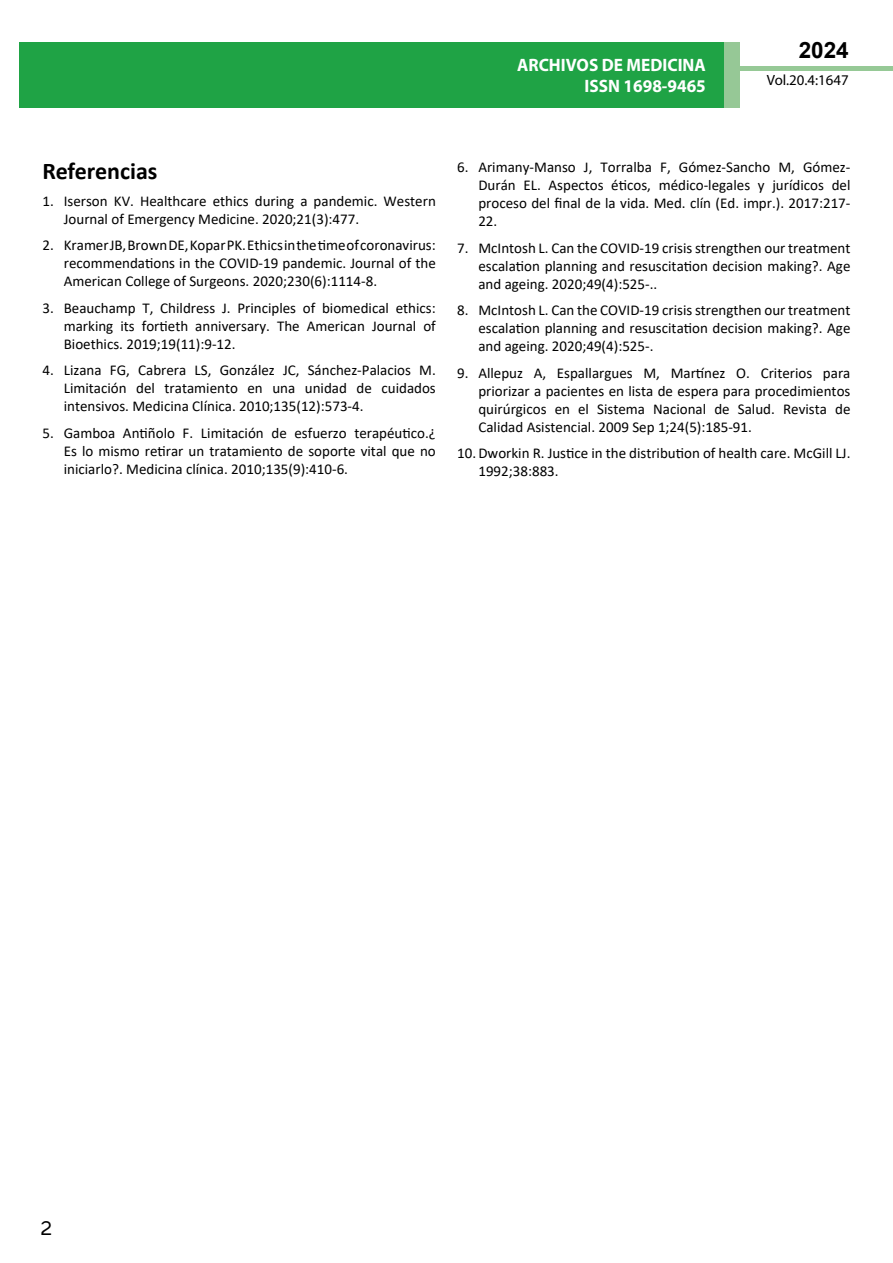
<style>
.page{position:relative;width:893px;height:1263px;background:#fff}
.page>*{position:absolute;margin:0;border:0;box-sizing:border-box;transform-origin:0 0}
.t1{font:25.5px "Tunga";color:#000}
.t2{font:700 24px "Calibri";color:#000}
.t3{font:700 22.5px "Arial";color:#000}
.t4{font:700 18px/21.6px "Myriad Pro";color:#fff;text-align:right;scale:.96 1}
.t5{font:15px/18px "Calibri";color:#000;text-align:justify}
.t6{font:14.85px "Myriad Pro";color:#000}
</style>
<div class="page">
<div style="left:722px;top:66px;width:171px;height:5px;background:#96c996"></div>
<div style="left:19px;top:42px;width:706px;height:66px;background:#1fa345"></div>
<div style="left:725px;top:42px;width:15px;height:66px;background:#96c896"></div>
<p class="t4" style="left:517px;top:53px;width:198px">ARCHIVOS DE MEDICINA<br>ISSN 1698-9465</p>
<h3 class="t3" style="left:799px;top:35px;width:52px">2024</h3>
<p class="t6" style="left:767px;top:71px;width:83px">Vol.20.4:1647</p>
<h2 class="t2" style="left:43px;top:154px;width:116px">Referencias</h2>
<p class="t5" style="left:64px;top:191px;width:374px;text-indent:-21px">1. Iserson KV. Healthcare ethics during a pandemic. Western<br>Journal of Emergency Medicine. 2020;21(3):477.</p>
<p class="t5" style="left:64px;top:236px;width:374px;text-indent:-21px">2. Kramer JB, Brown DE, Kopar PK. Ethics in the time of coronavirus: recommendations in the COVID-19 pandemic. Journal of the American College of Surgeons. 2020;230(6):1114-8.</p>
<p class="t5" style="left:64px;top:298px;width:374px;text-indent:-21px">3. Beauchamp T, Childress J. Principles of biomedical ethics: marking its fortieth anniversary. The American Journal of Bioethics. 2019;19(11):9-12.</p>
<p class="t5" style="left:64px;top:361px;width:374px;text-indent:-21px">4. Lizana FG, Cabrera LS, González JC, Sánchez-Palacios M.<br>Limitación del tratamiento en una unidad de cuidados intensivos. Medicina Clínica. 2010;135(12):573-4.</p>
<p class="t5" style="left:64px;top:423px;width:374px;text-indent:-21px">5. Gamboa Antiñolo F. Limitación de esfuerzo terapéutico.¿ Es lo mismo retirar un tratamiento de soporte vital que no iniciarlo?. Medicina clínica. 2010;135(9):410-6.</p>
<p class="t5" style="left:478px;top:158px;width:374px;text-indent:-21px">6. Arimany-Manso J, Torralba F, Gómez-Sancho M, Gómez-Durán EL. Aspectos éticos, médico-legales y jurídicos del proceso del final de la vida. Med. clín (Ed. impr.). 2017:217- 22.</p>
<p class="t5" style="left:478px;top:239px;width:374px;text-indent:-21px">7. McIntosh L. Can the COVID-19 crisis strengthen our treatment escalation planning and resuscitation decision making?. Age and ageing. 2020;49(4):525-..</p>
<p class="t5" style="left:478px;top:301px;width:374px;text-indent:-21px">8. McIntosh L. Can the COVID-19 crisis strengthen our treatment escalation planning and resuscitation decision making?. Age and ageing. 2020;49(4):525-.</p>
<p class="t5" style="left:478px;top:364px;width:374px;text-indent:-21px">9. Allepuz A, Espallargues M, Martínez O. Criterios para priorizar a pacientes en lista de espera para procedimientos quirúrgicos en el Sistema Nacional de Salud. Revista de Calidad Asistencial. 2009 Sep 1;24(5):185-91.</p>
<p class="t5" style="left:478px;top:444px;width:374px;text-indent:-21px">10.Dworkin R. Justice in the distribution of health care. McGill LJ.<br>1992;38:883.</p>
<h1 class="t1" style="left:41px;top:1211px;width:13px">2</h1>
</div>
